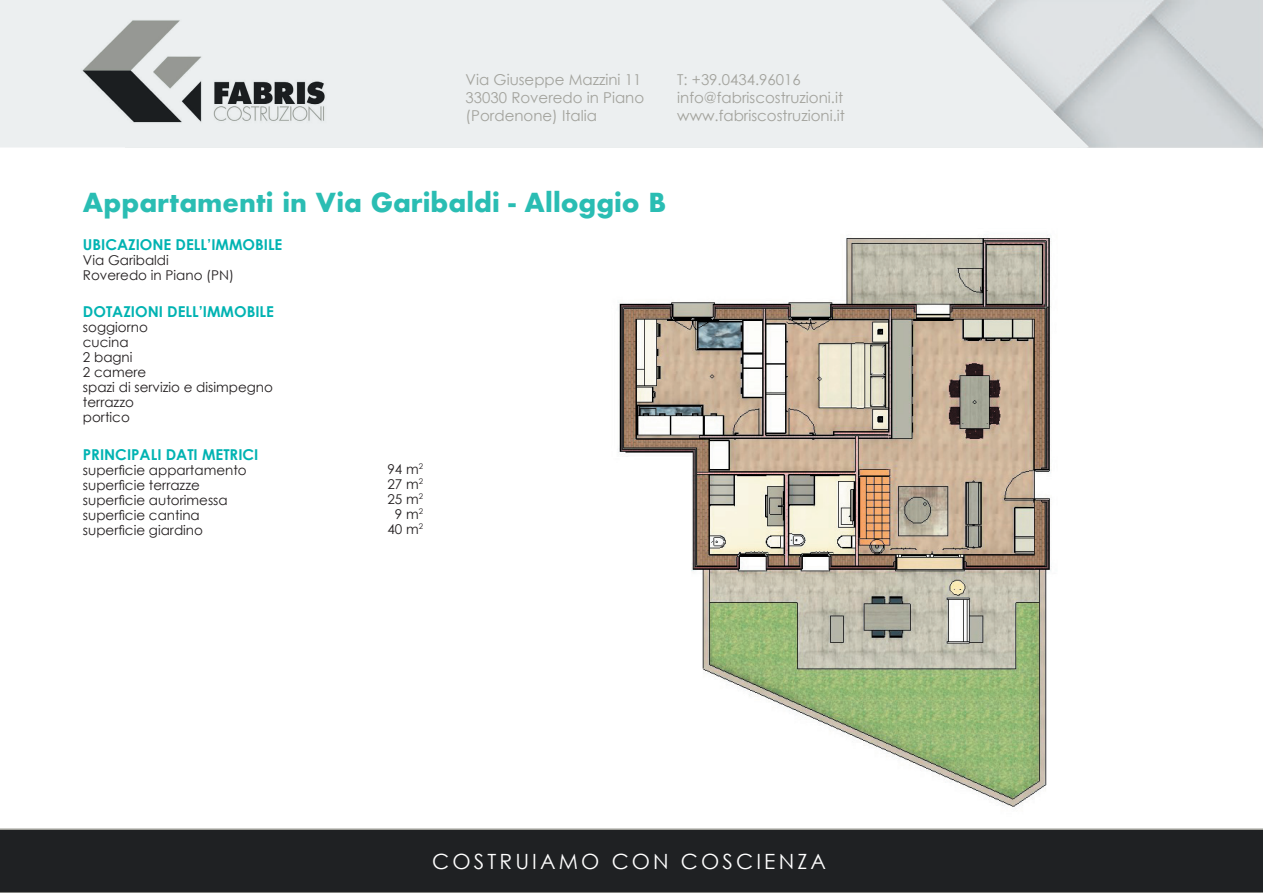
<style>
.page{position:relative;width:1263px;height:893px;background:#fff}
.page>*{position:absolute;margin:0;border:0;box-sizing:border-box;transform-origin:0 0}
.t1{font:700 25.5px "Futura";color:#2abdb3}
.t2{font:21px "Century Gothic";letter-spacing:.15em;color:#fff}
.t3{font:15px/18px "Century Gothic";color:#a3a39d}
.t4{font:700 15px "Century Gothic";color:#00b3b2}
.t5{font:13.5px/15px "Century Gothic";color:#231f20}
</style>
<div class="page">
<img style="left:618px;top:234px;width:434px;height:573px">
<img style="left:125px;top:0;width:1138px;height:148px">
<svg style="left:0;top:0;width:1089px;height:147px;background:#eaedee"></svg>
<img style="left:77px;top:20px;width:292px;height:105px">
<div style="left:0;top:828px;width:1263px;height:65px;background:#1f2123"></div>
<p class="t3" style="left:466px;top:70px;width:180px">Via Giuseppe Mazzini 11<br>33030 Roveredo in Piano (Pordenone) Italia</p>
<p class="t3" style="left:677px;top:70px;width:169px">T: +39.0434.96016 info@fabriscostruzioni.it www.fabriscostruzioni.it</p>
<h1 class="t1" style="left:83px;top:184px;width:585px">Appartamenti in Via Garibaldi - Alloggio B</h1>
<p class="t4" style="left:83px;top:233px;width:201px">UBICAZIONE DELL’IMMOBILE</p>
<p class="t5" style="left:83px;top:252px;width:153px">Via Garibaldi<br>Roveredo in Piano (PN)</p>
<p class="t4" style="left:83px;top:301px;width:193px">DOTAZIONI DELL’IMMOBILE</p>
<p class="t5" style="left:83px;top:320px;width:192px">soggiorno<br>cucina<br>2 bagni<br>2 camere<br>spazi di servizio e disimpegno terrazzo<br>portico</p>
<p class="t4" style="left:83px;top:443px;width:177px">PRINCIPALI DATI METRICI</p>
<p class="t5" style="left:83px;top:462px;width:165px">superficie appartamento superficie terrazze superficie autorimessa superficie cantina superficie giardino</p>
<p class="t5" style="left:387px;top:461px;width:37px;text-align:center">94 m<sup>2<br></sup>27 m<sup>2<br></sup>25 m<sup>2<br></sup>9 m<sup>2<br></sup>40 m<sup>2</sup></p>
<h2 class="t2" style="left:432px;top:847px;width:396px">COSTRUIAMO CON COSCIENZA</h2>
</div>
